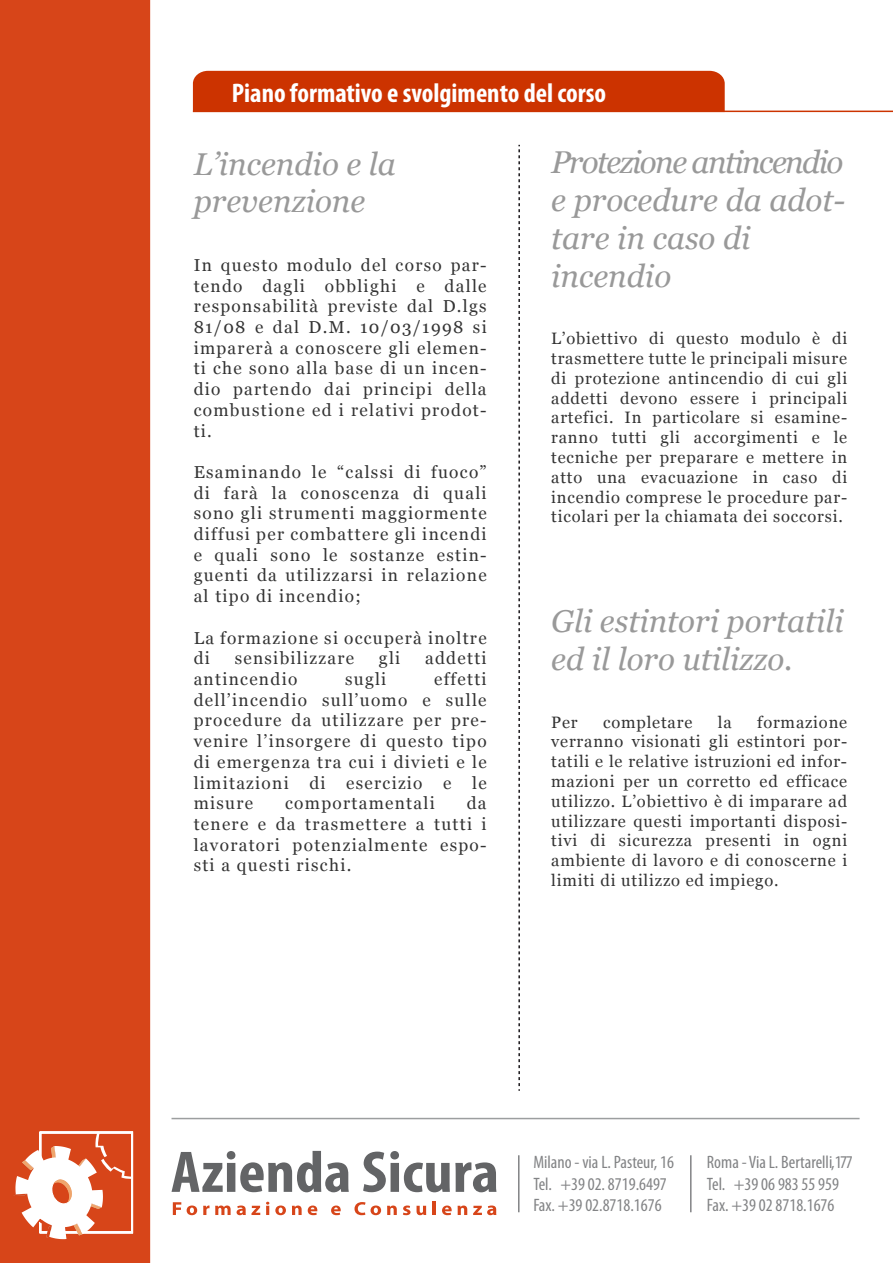
<style>
.page{position:relative;width:893px;height:1263px;background:#fff}
.page>*{position:absolute;margin:0;border:0;box-sizing:border-box;transform-origin:0 0}
.t1{font:italic 31.5px/37.8px "Georgia";color:#999}
.t2{font:700 condensed 27px "Myriad Pro";color:#fff}
.t3{font:condensed 18px/21.6px "Myriad Pro";color:#828385}
.t4{font:17.25px/20.7px "Georgia";letter-spacing:.075em;color:#333;text-align:justify}
.t5{font:16.5px/19.8px "Georgia";letter-spacing:.05em;color:#333;text-align:justify}
</style>
<div class="page">
<svg style="left:518px;top:145px;width:2px;height:946px"></svg>
<div style="left:193px;top:71px;width:532px;height:40px;background:#c30"></div>
<hr style="left:193px;top:111px;width:700px;height:1px;background:#c30">
<hr style="left:172px;top:1118px;width:687px;height:1px;background:#9c9e9f">
<hr style="left:518px;top:1155px;width:1px;height:57px;background:#828385">
<div style="left:0;top:0;width:150px;height:1263px;background:#d74519"></div>
<svg style="left:12px;top:1131px;width:121px;height:109px"></svg>
<svg style="left:173px;top:1202px;width:8px;height:13px"></svg>
<svg style="left:187px;top:1205px;width:10px;height:10px"></svg>
<svg style="left:203px;top:1205px;width:6px;height:10px"></svg>
<svg style="left:215px;top:1205px;width:16px;height:10px"></svg>
<svg style="left:237px;top:1205px;width:23px;height:10px"></svg>
<svg style="left:266px;top:1202px;width:3px;height:13px"></svg>
<svg style="left:275px;top:1205px;width:11px;height:10px"></svg>
<svg style="left:292px;top:1205px;width:10px;height:10px"></svg>
<svg style="left:308px;top:1205px;width:9px;height:10px"></svg>
<svg style="left:331px;top:1205px;width:10px;height:10px"></svg>
<svg style="left:354px;top:1202px;width:27px;height:13px"></svg>
<svg style="left:387px;top:1205px;width:10px;height:10px"></svg>
<svg style="left:403px;top:1205px;width:7px;height:10px"></svg>
<svg style="left:417px;top:1206px;width:9px;height:9px"></svg>
<hr style="left:433px;top:1201px;width:3px;height:14px;background:#d74519">
<svg style="left:442px;top:1205px;width:10px;height:10px"></svg>
<svg style="left:458px;top:1205px;width:9px;height:10px"></svg>
<svg style="left:473px;top:1205px;width:23px;height:10px"></svg>
<svg style="left:172px;top:1151px;width:177px;height:41px"></svg>
<svg style="left:363px;top:1151px;width:133px;height:41px"></svg>
<hr style="left:690px;top:1155px;width:1px;height:57px;background:#828385">
<h2 class="t2" style="left:232px;top:76px;width:376px">Piano formativo e svolgimento del corso</h2>
<h1 class="t1" style="left:194px;top:145px;width:204px">L’incendio e la prevenzione</h1>
<p class="t4" style="left:194px;top:255px;width:295px">In questo modulo del corso par&shy;tendo dagli obblighi e dalle responsabilità previste dal D.lgs 81/08 e dal D.M. 10/03/1998 si imparerà a conoscere gli elemen&shy;ti che sono alla base di un incen&shy;dio partendo dai principi della combustione ed i relativi prodot&shy;ti.</p>
<p class="t4" style="left:194px;top:462px;width:295px">Esaminando le “calssi di fuoco” di farà la conoscenza di quali sono gli strumenti maggiormente diffusi per combattere gli incendi e quali sono le sostanze estin&shy;guenti da utilizzarsi in relazione al tipo di incendio;</p>
<p class="t4" style="left:194px;top:628px;width:294px">La formazione si occuperà inoltre di</p>
<p class="t4" style="left:235px;top:648px;width:121px">sensibilizzare</p>
<p class="t4" style="left:379px;top:648px;width:23px">gli</p>
<p class="t4" style="left:425px;top:648px;width:63px">addetti</p>
<p class="t4" style="left:194px;top:669px;width:105px">antincendio</p>
<p class="t4" style="left:345px;top:669px;width:43px">sugli</p>
<p class="t4" style="left:194px;top:669px;width:294px;text-indent:240px">effetti dell’incendio sull’uomo e sulle procedure da utilizzare per pre&shy;venire l’insorgere di questo tipo di emergenza tra cui i divieti e le limitazioni di esercizio e le misure</p>
<p class="t4" style="left:194px;top:793px;width:294px;text-indent:273px">da tenere e da trasmettere a tutti i lavoratori potenzialmente espo&shy;sti a questi rischi.</p>
<p class="t4" style="left:285px;top:793px;width:151px">comportamentali</p>
<h1 class="t1" style="left:551px;top:144px;width:296px">Protezione antincendio e procedure da adot&shy;tare in caso di incendio</h1>
<p class="t5" style="left:551px;top:329px;width:297px">L’obiettivo di questo modulo è di trasmettere tutte le principali misure di protezione antincendio di cui gli addetti devono essere i principali artefici. In particolare si esamine&shy;ranno tutti gli accorgimenti e le tecniche per preparare e mettere in atto una evacuazione in caso di incendio comprese le procedure par&shy;ticolari per la chiamata dei soccorsi.</p>
<h1 class="t1" style="left:551px;top:603px;width:294px">Gli estintori portatili ed il loro utilizzo.</h1>
<p class="t5" style="left:551px;top:712px;width:298px;text-indent:206px">formazione verranno visionati gli estintori por&shy;tatili e le relative istruzioni ed infor&shy;mazioni per un corretto ed efficace utilizzo. L’obiettivo è di imparare ad utilizzare questi importanti disposi&shy;tivi di sicurezza presenti in ogni ambiente di lavoro e di conoscerne i limiti di utilizzo ed impiego.</p>
<p class="t5" style="left:551px;top:712px;width:28px">Per</p>
<p class="t5" style="left:603px;top:712px;width:91px">completare</p>
<p class="t5" style="left:718px;top:712px;width:15px">la</p>
<p class="t3" style="left:533px;top:1151px;width:142px">Milano - via L. Pasteur, 16<br>Tel. +39 02. 8719.6497<br>Fax. +39 02.8718.1676</p>
<p class="t3" style="left:707px;top:1151px;width:147px">Roma - Via L. Bertarelli,177<br>Tel. +39 06 983 55 959<br>Fax. +39 02 8718.1676</p>
</div>
